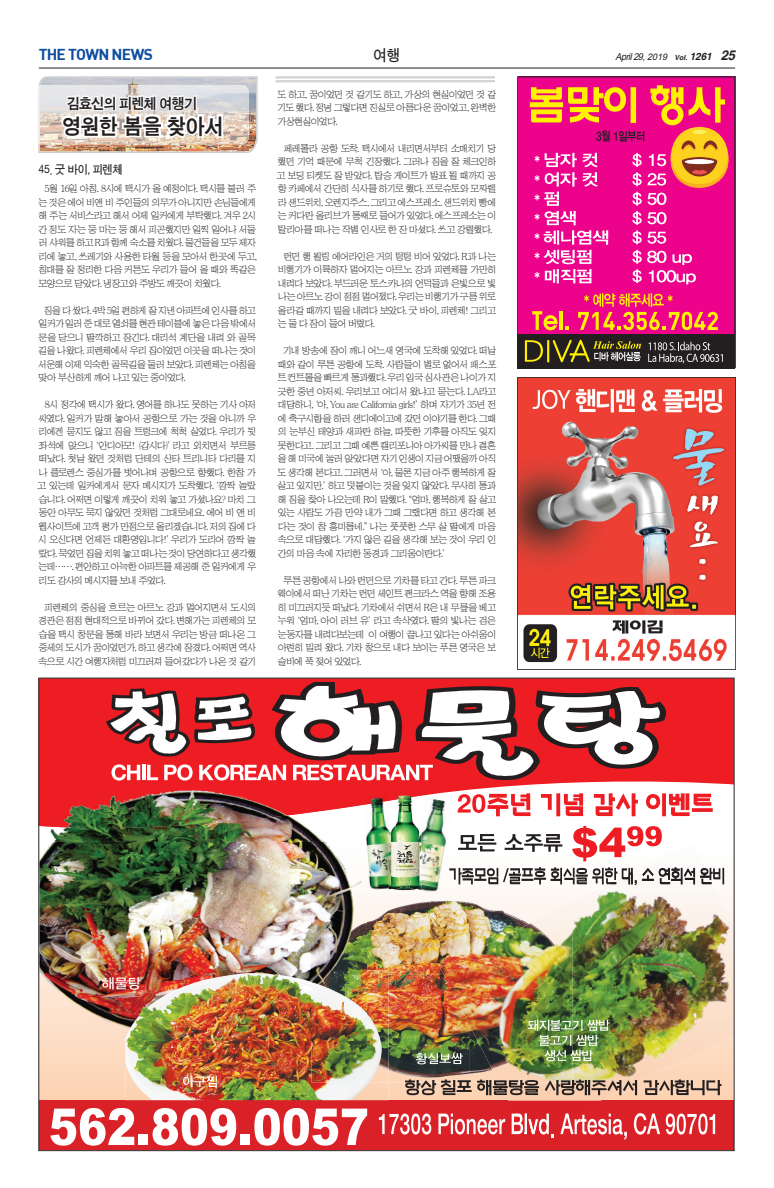
<style>
.page{position:relative;width:774px;height:1188px;background:#fff}
.page>*{position:absolute;margin:0;border:0;box-sizing:border-box;transform-origin:0 0}
.t1{font:22px "Sand Kg";letter-spacing:-.015em;color:#231f20;scale:.95 1}
.t2{font:16px "Sand Tg";color:#231f20;scale:.95 1}
.t3{font:15.5px "Dinbol";letter-spacing:-.05em;color:#0d4da1}
.t4{font:15px "Sand Kg";letter-spacing:-.04em;color:#231f20;scale:.95 1}
.t5{font:12px "Sand Tg";letter-spacing:-.055em;color:#231f20}
.t6{font:9.8px/13.5px "HY Sin Mun Myeong Jo";letter-spacing:-.135em;color:#231f20;text-align:justify}
.t7{font:italic 9.5px "Arial";color:#231f20;scale:.95 1}
.s1{font-size:9px}
.s2{font-family:"Helvetica";font-weight:700;font-size:7px}
.s3{font-family:"Helvetica";font-weight:700;font-size:10px}
.s4{font-family:"Helvetica";font-weight:700;font-size:13.5px}
</style>
<div class="page">
<hr style="left:39px;top:68px;width:696px;height:1px;background:#231f20">
<svg style="left:276px;top:76px;width:219px;height:6px"></svg>
<svg style="left:38px;top:76px;width:220px;height:77px"></svg>
<svg style="left:517px;top:77px;width:218px;height:291px;background:#d83176"></svg>
<img style="left:38px;top:678px;width:697px;height:473px">
<img style="left:517px;top:378px;width:218px;height:291px">
<h3 class="t3" style="left:39px;top:44px;width:116px">THE TOWN NEWS</h3>
<h2 class="t2" style="left:374px;top:48px;width:30px">여행</h2>
<p class="t7" style="left:616px;top:50px;width:127px">April29,<span class="s1">2019</span> <span class="s2">Vol.</span> <span class="s3">1261</span> <span class="s4">2 5</span></p>
<h3 class="t4" style="left:67px;top:95px;width:139px">김효신의 피렌체 여행기</h3>
<p class="t6" style="left:277px;top:87px;width:221px">도 하고, 꿈이었던 것 같기도 하고, 가상의 현실이었던 것 같 기도 했다. 정녕 그렇다면 진실로 아름다운 꿈이었고, 완벽한 가상현실이었다.</p>
<p class="t6" style="left:277px;top:141px;width:222px;text-indent:7px">페레톨라 공항 도착. 택시에서 내리면서부터 소매치기 당 했던 기억 때문에 무척 긴장했다. 그러나 짐을 잘 체크인하 고 보딩 티켓도 잘 받았다. 탑승 게이트가 발표 될 때까지 공 항 카페에서 간단히 식사를 하기로 했다. 프로슈토와 모짜렐 라 샌드위치, 오렌지주스, 그리고 에스프레소. 샌드위치 빵에 는 커다란 올리브가 통째로 들어가 있었다. 에스프레소는 이 탈리아를 떠나는 작별 인사로 한 잔 마셨다. 쓰고 강렬했다.</p>
<p class="t6" style="left:278px;top:249px;width:221px;text-indent:6px">런던 행 뵐링 에어라인은 거의 텅텅 비어 있었다. R과 나는 비행기가 이륙하자 멀어지는 아르노 강과 피렌체를 가만히 내려다 보았다. 부드러운 토스카나의 언덕들과 은빛으로 빛 나는 아르노 강이 점점 멀어졌다. 우리는 비행기가 구름 위로 올라갈 때까지 밑을 내려다 보았다. 굿 바이, 피렌체! 그리고 는 둘 다 잠이 들어 버렸다.</p>
<p class="t6" style="left:277px;top:344px;width:221px;text-indent:6px">기내 방송에 잠이 깨니 어느새 영국에 도착해 있었다. 떠날 때와 같이 루튼 공항에 도착. 사람들이 별로 없어서 패스포 트 컨트롤을 빠르게 통과했다. 우리 입국 심사관은 나이가 지 긋한 중년 아저씨. 우리보고 어디서 왔냐고 묻는다. LA라고 대답하니,‘아, You are California girls!’하며 자기가 35년 전 에 축구시합을 하러 샌디에이고에 갔던 이야기를 한다. 그때 의 눈부신 태양과 새파란 하늘, 따뜻한 기후를 아직도 잊지 못한다고. 그리고 그때 예쁜 캘리포니아 아가씨를 만나 결혼 을 해 미국에 눌러 앉았다면 자기 인생이 지금 어땠을까 아직 도 생각해 본다고. 그러면서‘아, 물론 지금 아주 행복하게 잘 살고 있지만.’하고 덧붙이는 것을 잊지 않았다. 무사히 통과 해 짐을 찾아 나오는데 R이 말했다.“엄마, 행복하게 잘 살고 있는 사람도 가끔 만약 내가 그때 그랬다면 하고 생각해 본 다는 것이 참 흥미롭네.”나는 풋풋한 스무 살 딸에게 마음 속으로 대답했다.‘가지 않은 길을 생각해 보는 것이 우리 인 간의 마음 속에 자리한 동경과 그리움이란다.’</p>
<p class="t6" style="left:277px;top:573px;width:221px;text-indent:6px">루튼 공항에서 나와 런던으로 기차를 타고 간다. 루튼 파크 웨이에서 떠난 기차는 런던 세인트 팬크라스 역을 향해 조용 히 미끄러지듯 떠났다. 기차에서 쉬면서 R은 내 무릎을 베고 누워‘엄마, 아이 러브 유’라고 속삭였다. 딸의 빛나는 검은 눈동자를 내려다보는데 이 여행이 끝나고 있다는 아쉬움이 아련히 밀려 왔다. 기차 창으로 내다 보이는 푸른 영국은 보 슬비에 푹 젖어 있었다.</p>
<h1 class="t1" style="left:62px;top:115px;width:171px">영원한 봄을 찾아서</h1>
<p class="t5" style="left:39px;top:164px;width:86px">45. 굿 바이, 피렌체</p>
<p class="t6" style="left:38px;top:182px;width:221px;text-indent:7px">5월 16일 아침. 8시에 택시가 올 예정이다. 택시를 불러 주 는 것은 에어 비앤 비 주인들의 의무가 아니지만 손님들에게 해 주는 서비스라고 해서 어제 일커에게 부탁했다. 겨우 2시 간 정도 자는 둥 마는 둥 해서 피곤했지만 일찍 일어나 서둘 러 샤워를 하고 R과 함께 숙소를 치웠다. 물건들을 모두 제자 리에 놓고, 쓰레기와 사용한 타월 등을 모아서 한곳에 두고, 침대를 잘 정리한 다음 커튼도 우리가 들어 올 때와 똑같은 모양으로 닫았다. 냉장고와 주방도 깨끗이 치웠다.</p>
<p class="t6" style="left:38px;top:303px;width:220px;text-indent:6px">짐을 다 쌌다. 4박 5일 편하게 잘 지낸 아파트에 인사를 하고 일커가 일러 준 대로 열쇠를 현관 테이블에 놓은 다음 밖에서 문을 닫으니 딸깍하고 잠긴다. 대리석 계단을 내려 와 골목 길을 나왔다. 피렌체에서 우리 집이었던 이곳을 떠나는 것이 서운해 이제 익숙한 골목길을 둘러 보았다. 피렌체는 아침을 맞아 부산하게 깨어 나고 있는 중이었다.</p>
<p class="t6" style="left:37px;top:398px;width:221px;text-indent:7px">8시 정각에 택시가 왔다. 영어를 하나도 못하는 기사 아저 씨였다. 일커가 말해 놓아서 공항으로 가는 것을 아니까 우 리에겐 묻지도 않고 짐을 트렁크에 척척 실었다. 우리가 뒷 좌석에 앉으니‘안디아모! (갑시다)’라고 외치면서 부르릉 떠났다. 첫날 왔던 것처럼 단테의 산타 트리니타 다리를 지 나 플로렌스 중심가를 벗어나며 공항으로 향했다. 한참 가 고 있는데 일커에게서 문자 메시지가 도착했다.‘깜짝 놀랐 습니다. 어쩌면 이렇게 깨끗이 치워 놓고 가셨나요? 마치 그 동안 아무도 묵지 않았던 것처럼 그대로네요. 에어 비 앤 비 웹사이트에 고객 평가 만점으로 올리겠습니다. 저의 집에 다 시 오신다면 언제든 대환영입니다!’우리가 도리어 깜짝 놀 랐다. 묵었던 집을 치워 놓고 떠나는 것이 당연하다고 생각했 는데……. 편안하고 아늑한 아파트를 제공해 준 일커에게 우 리도 감사의 메시지를 보내 주었다.</p>
<p class="t6" style="left:38px;top:601px;width:220px;text-indent:6px">피렌체의 중심을 흐르는 아르노 강과 멀어지면서 도시의 경관은 점점 현대적으로 바뀌어 갔다. 변해가는 피렌체의 모 습을 택시 창문을 통해 바라 보면서 우리는 방금 떠나온 그 중세의 도시가 꿈이었던가, 하고 생각에 잠겼다. 어쩌면 역사 속으로 시간 여행자처럼 미끄러져 들어갔다가 나온 것 같기</p>
</div>
